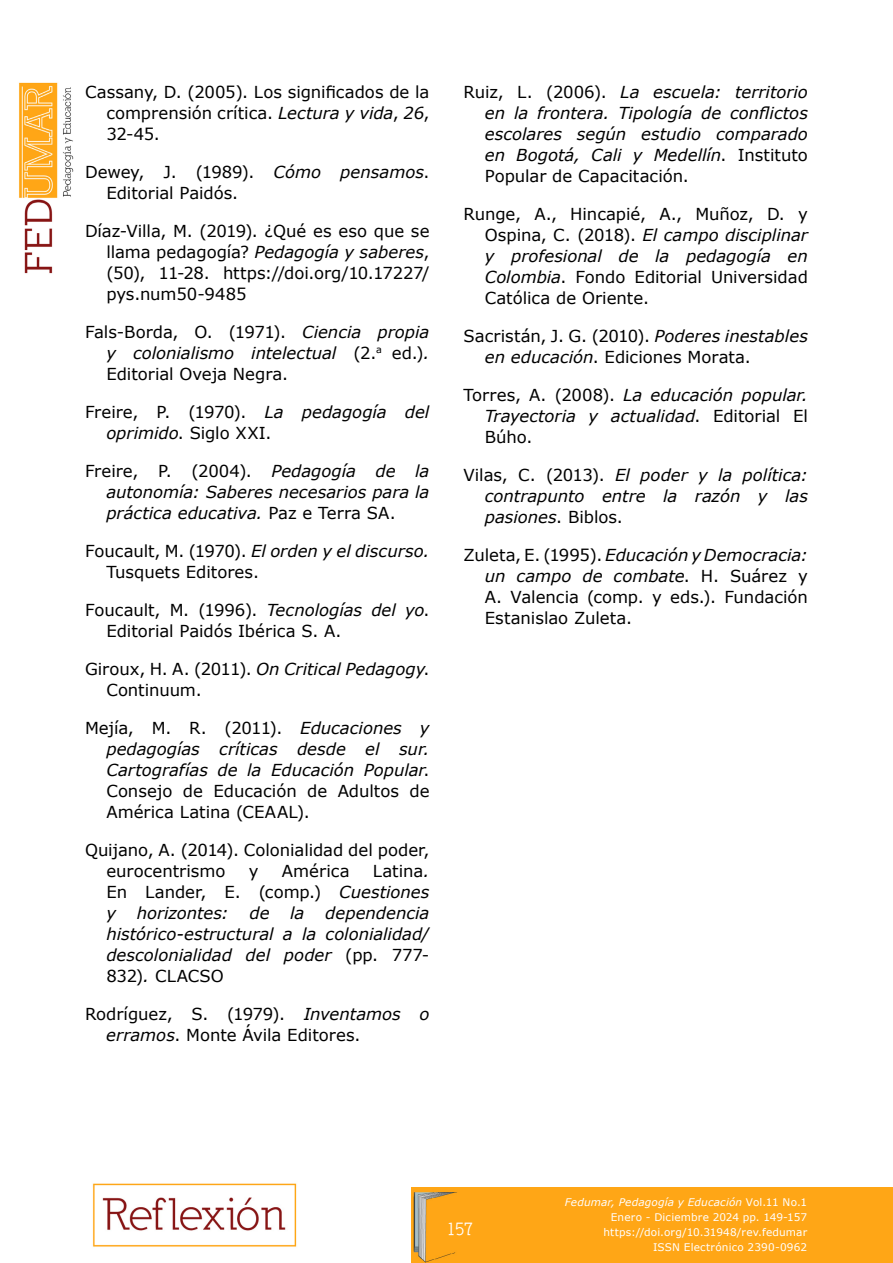
<style>
.page{position:relative;width:893px;height:1263px;background:#fff}
.page>*{position:absolute;margin:0;border:0;box-sizing:border-box;transform-origin:0 0}
.t1{font:700 18px "Nilland";color:#fff}
.t2{font:16.5px/21px "Verdana";letter-spacing:-.005em;color:#000}
.t3{font:italic 16.5px/21px "Verdana";letter-spacing:-.005em;color:#000;text-align:justify}
.t4{font:10.5px/15px "Verdana";letter-spacing:.015em;color:#fff;text-align:right}
.s1{font-style:italic}
.s2{font-style:normal}
</style>
<div class="page">
<div style="left:411px;top:1188px;width:482px;height:75px;background:#ffa616"></div>
<img style="left:19px;top:82px;width:55px;height:192px">
<img style="left:92px;top:1183px;width:205px;height:64px">
<p class="t2" style="left:106px;top:81px;width:325px;text-align:justify;text-indent:-21px">Cassany, D. (2005). Los significados de la comprensión crítica. <span class="s1">Lectura y vida</span>, <span class="s1">26</span>, 32-45.</p>
<p class="t2" style="left:106px;top:161px;width:325px;text-indent:-21px">Dewey, J. (1989). <span class="s1">Cómo pensamos</span>.<br>Editorial Paidós.</p>
<p class="t2" style="left:106px;top:220px;width:325px;text-align:justify;text-indent:-21px">Díaz-Villa, M. (2019). ¿Qué es eso que se llama pedagogía? <span class="s1">Pedagogía y saberes</span>, (50), 11-28. https://doi.org/10.17227/ pys.num50-9485</p>
<p class="t2" style="left:106px;top:321px;width:325px;text-align:justify;text-indent:-21px">Fals-Borda, O. (1971). <span class="s1">Ciencia propia y colonialismo intelectual</span> (2.<sup>a</sup> ed.)<span class="s1">.<br></span>Editorial Oveja Negra.</p>
<p class="t2" style="left:106px;top:401px;width:325px;text-indent:-21px">Freire, P. (1970). <span class="s1">La pedagogía del oprimido</span>. Siglo XXI.</p>
<p class="t3" style="left:106px;top:460px;width:325px;text-indent:-21px"><span class="s2">Freire, P. (2004).</span> Pedagogía de la autonomía: Saberes necesarios para la práctica educativa. <span class="s2">Paz e Terra SA.</span></p>
<p class="t2" style="left:106px;top:540px;width:325px;text-indent:-21px">Foucault, M. (1970). <span class="s1">El orden y el discurso.<br></span>Tusquets Editores.</p>
<p class="t2" style="left:106px;top:599px;width:325px;text-indent:-21px">Foucault, M. (1996). <span class="s1">Tecnologías del yo</span>.<br>Editorial Paidós Ibérica S. A.</p>
<p class="t2" style="left:106px;top:658px;width:325px;text-indent:-21px">Giroux, H. A. (2011). <span class="s1">On Critical Pedagogy</span>.<br>Continuum.</p>
<p class="t3" style="left:106px;top:717px;width:325px;text-indent:-21px"><span class="s2">Mejía, M. R. (2011).</span> Educaciones y pedagogías críticas desde el sur.<br>Cartografías de la Educación Popular<span class="s2">.<br>Consejo de Educación de Adultos de América Latina (CEAAL).</span></p>
<p class="t2" style="left:106px;top:839px;width:325px;text-indent:-21px">Quijano, A. (2014). Colonialidad del poder, eurocentrismo</p>
<p class="t2" style="left:249px;top:860px;width:11px">y</p>
<p class="t2" style="left:282px;top:860px;width:69px">América</p>
<p class="t2" style="left:106px;top:860px;width:325px;text-align:justify;text-indent:267px">Latina<span class="s1">.<br></span>En Lander, E. (comp.) <span class="s1">Cuestiones y</span></p>
<p class="t3" style="left:106px;top:902px;width:325px;text-indent:219px">dependencia histórico-estructural a la colonialidad/ descolonialidad del poder <span class="s2">(pp. 777- 832)</span>. <span class="s2">CLACSO</span></p>
<p class="t2" style="left:106px;top:1003px;width:325px;text-indent:-21px">Rodríguez, S. (1979). <span class="s1">Inventamos o erramos</span>. Monte Ávila Editores.</p>
<p class="t3" style="left:137px;top:902px;width:93px">horizontes:</p>
<p class="t3" style="left:249px;top:902px;width:22px">de</p>
<p class="t3" style="left:290px;top:902px;width:16px">la</p>
<p class="t3" style="left:485px;top:81px;width:325px;text-indent:-21px"><span class="s2">Ruiz, L. (2006).</span> La escuela: territorio en la frontera. Tipología de conflictos escolares según estudio comparado en Bogotá, Cali y Medellín<span class="s2">. Instituto Popular de Capacitación.</span></p>
<p class="t2" style="left:485px;top:203px;width:325px;text-align:justify;text-indent:-21px">Runge, A., Hincapié, A., Muñoz, D. y Ospina, C. (2018). <span class="s1">El campo disciplinar y profesional de la pedagogía en Colombia</span>. Fondo Editorial Universidad Católica de Oriente.</p>
<p class="t2" style="left:485px;top:325px;width:325px;text-indent:-21px">Sacristán, J. G. (2010). <span class="s1">Poderes inestables en educación</span>. Ediciones Morata.</p>
<p class="t3" style="left:485px;top:384px;width:325px;text-indent:-21px"><span class="s2">Torres, A. (2008).</span> La educación popular.<br>Trayectoria y actualidad<span class="s2">. Editorial El Búho.</span></p>
<p class="t3" style="left:485px;top:464px;width:325px;text-indent:-21px"><span class="s2">Vilas, C. (2013).</span> El poder y la política: contrapunto entre la razón y las pasiones<span class="s2">. Biblos.</span></p>
<p class="t2" style="left:485px;top:544px;width:325px;text-align:justify;text-indent:-21px">Zuleta, E. (1995). <span class="s1">Educación y Democracia: un campo de combate</span>. H. Suárez y A. Valencia (comp. y eds.). Fundación Estanislao Zuleta.</p>
<p class="t1" style="left:446px;top:1218px;width:28px">157</p>
<p class="t4" style="left:565px;top:1194px;width:244px"><span class="s1">Fedumar, Pedagogía y Educación</span> Vol.11 No.1<br>Enero - Diciembre 2024 pp. 149-157 https://doi.org/10.31948/rev.fedumar<br>ISSN Electrónico 2390-0962</p>
</div>
